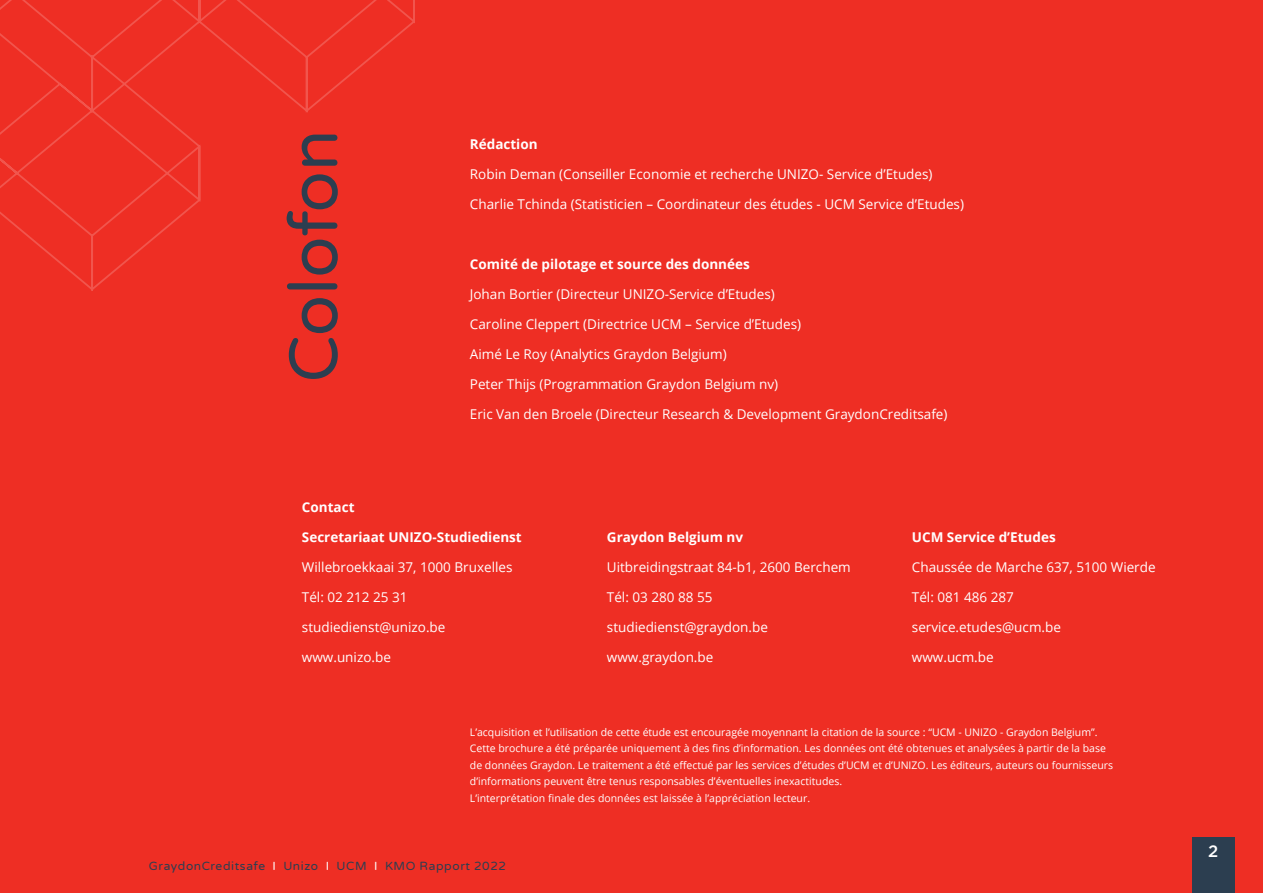
<style>
.page{position:relative;width:1263px;height:893px;background:#ee2e24}
.page>*{position:absolute;margin:0;border:0;box-sizing:border-box;transform-origin:0 0}
.inhoudsopgave{font:68.25px "Varela Round";letter-spacing:-.005em;color:#2c3e50}
.t1{font:500 16.5px "Gotham";color:#fff}
.inhoudsopgave-2{font:13.5px "Open Sans";color:#fff}
.inhoudsopgave-3{font:700 13.5px "Open Sans";color:#fff}
.Hoofdtitel{font:12px "Varela Round";letter-spacing:.05em;color:#2c3e50}
.inhoudsopgave-4{font:10.5px "Open Sans";color:#fff}
.s1{color:#fff}
</style>
<div class="page">
<svg style="left:0;top:0;width:415px;height:291px"></svg>
<div style="left:1192px;top:838px;width:42px;height:55px;background:#2c3e50"></div>
<p class="inhoudsopgave" style="left:267px;top:383px;width:255px;rotate:-90deg">Colofon</p>
<p class="inhoudsopgave-3" style="left:470px;top:135px;width:69px">Rédaction</p>
<p class="inhoudsopgave-2" style="left:470px;top:165px;width:464px">Robin Deman (Conseiller Economie et recherche UNIZO- Service d’Etudes)</p>
<p class="inhoudsopgave-2" style="left:470px;top:195px;width:496px">Charlie Tchinda (Statisticien – Coordinateur des études - UCM Service d’Etudes)</p>
<p class="inhoudsopgave-3" style="left:470px;top:255px;width:281px">Comité de pilotage et source des données</p>
<p class="inhoudsopgave-2" style="left:470px;top:285px;width:306px">Johan Bortier (Directeur UNIZO-Service d’Etudes)</p>
<p class="inhoudsopgave-2" style="left:470px;top:315px;width:333px">Caroline Cleppert (Directrice UCM – Service d’Etudes)</p>
<p class="inhoudsopgave-2" style="left:470px;top:345px;width:258px">Aimé Le Roy (Analytics Graydon Belgium)</p>
<p class="inhoudsopgave-2" style="left:470px;top:375px;width:310px">Peter Thijs (Programmation Graydon Belgium nv)</p>
<p class="inhoudsopgave-2" style="left:470px;top:405px;width:479px">Eric Van den Broele (Directeur Research &amp; Development GraydonCreditsafe)</p>
<p class="inhoudsopgave-3" style="left:302px;top:498px;width:54px">Contact</p>
<p class="inhoudsopgave-3" style="left:302px;top:528px;width:221px">Secretariaat UNIZO-Studiedienst</p>
<p class="inhoudsopgave-2" style="left:302px;top:558px;width:212px">Willebroekkaai 37, 1000 Bruxelles</p>
<p class="inhoudsopgave-2" style="left:302px;top:588px;width:107px">Tél: 02 212 25 31</p>
<p class="inhoudsopgave-2" style="left:302px;top:618px;width:145px">studiedienst@unizo.be</p>
<p class="inhoudsopgave-2" style="left:302px;top:648px;width:91px">www.unizo.be</p>
<p class="inhoudsopgave-3" style="left:607px;top:528px;width:138px">Graydon Belgium nv</p>
<p class="inhoudsopgave-2" style="left:607px;top:558px;width:245px">Uitbreidingstraat 84-b1, 2600 Berchem</p>
<p class="inhoudsopgave-2" style="left:607px;top:588px;width:107px">Tél: 03 280 88 55</p>
<p class="inhoudsopgave-2" style="left:607px;top:618px;width:163px">studiedienst@graydon.be</p>
<p class="inhoudsopgave-2" style="left:607px;top:648px;width:108px">www.graydon.be</p>
<p class="inhoudsopgave-3" style="left:912px;top:528px;width:145px">UCM Service d’Etudes</p>
<p class="inhoudsopgave-2" style="left:912px;top:558px;width:245px">Chaussée de Marche 637, 5100 Wierde</p>
<p class="inhoudsopgave-2" style="left:912px;top:588px;width:104px">Tél: 081 486 287</p>
<p class="inhoudsopgave-2" style="left:912px;top:618px;width:151px">service.etudes@ucm.be</p>
<p class="inhoudsopgave-2" style="left:912px;top:648px;width:83px">www.ucm.be</p>
<p class="inhoudsopgave-4" style="left:470px;top:725px;width:629px">L’acquisition et l’utilisation de cette étude est encouragée moyennant la citation de la source : “UCM - UNIZO - Graydon Belgium”.</p>
<p class="inhoudsopgave-4" style="left:470px;top:741px;width:638px">Cette brochure a été préparée uniquement à des fins d’information. Les données ont été obtenues et analysées à partir de la base</p>
<p class="inhoudsopgave-4" style="left:470px;top:758px;width:645px">de données Graydon. Le traitement a été effectué par les services d’études d’UCM et d’UNIZO. Les éditeurs, auteurs ou fournisseurs</p>
<p class="inhoudsopgave-4" style="left:470px;top:774px;width:374px">d’informations peuvent être tenus responsables d’éventuelles inexactitudes.</p>
<p class="inhoudsopgave-4" style="left:470px;top:791px;width:342px">L’interprétation finale des données est laissée à l’appréciation lecteur.</p>
<p class="Hoofdtitel" style="left:149px;top:858px;width:359px">GraydonCreditsafe <span class="s1">I</span> Unizo <span class="s1">I</span> UCM <span class="s1">I</span> KMO Rapport 2022</p>
<p class="t1" style="left:1208px;top:841px;width:12px">2</p>
</div>
